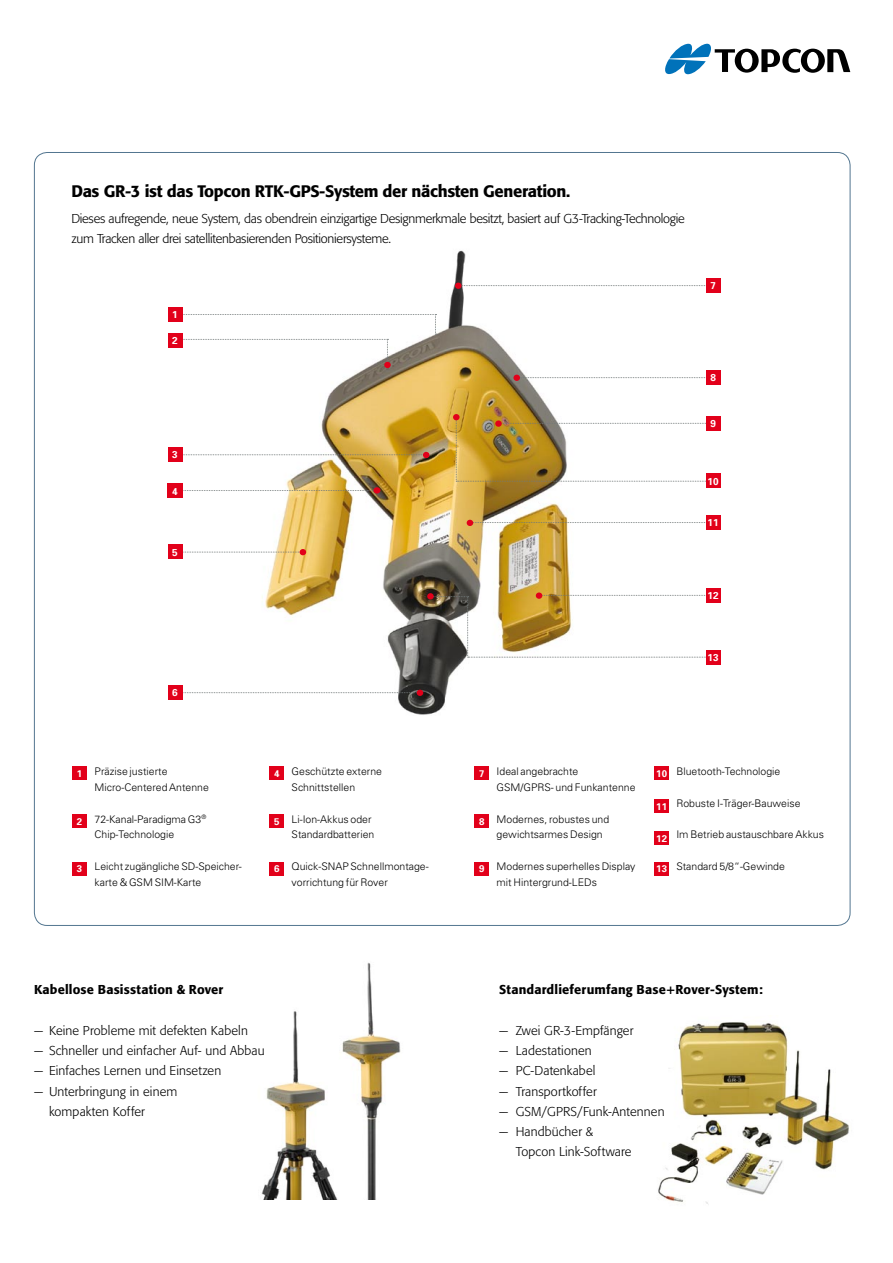
<style>
.page{position:relative;width:893px;height:1263px;background:#fff}
.page>*{position:absolute;margin:0;border:0;box-sizing:border-box;transform-origin:0 0}
.t1{font:500 16.5px "Formata";letter-spacing:-.02em;color:#000}
.t2{font:300 12.75px/20.2px "Formata";letter-spacing:.005em;color:#000}
.t3{font:300 12.75px/20.2px "Formata";letter-spacing:-.02em;color:#000}
.t4{font:500 12.75px "Formata";letter-spacing:.015em;color:#000}
.t5{font:300 10.5px/15.8px "Univers";color:#000}
.t6{font:700 10.05px "Univers";color:#fff}
.t7{font:700 9.75px "Univers";color:#fff}
</style>
<div class="page">
<img style="left:261px;top:962px;width:140px;height:237px">
<img style="left:658px;top:1022px;width:191px;height:183px">
<img style="left:262px;top:250px;width:406px;height:465px">
<svg style="left:665px;top:44px;width:185px;height:30px"></svg>
<svg style="left:183px;top:490px;width:190px;height:1px"></svg>
<svg style="left:462px;top:285px;width:244px;height:1px"></svg>
<svg style="left:520px;top:377px;width:186px;height:1px"></svg>
<svg style="left:182px;top:452px;width:247px;height:6px"></svg>
<div style="left:373px;top:487px;width:7px;height:6px;background:#e2001a;border-radius:50%"></div>
<svg style="left:182px;top:549px;width:124px;height:6px"></svg>
<div style="left:384px;top:362px;width:7px;height:6px;background:#d70a21;border-radius:50%"></div>
<svg style="left:182px;top:690px;width:241px;height:6px"></svg>
<div style="left:455px;top:283px;width:7px;height:6px;background:#e2001a;border-radius:50%"></div>
<div style="left:513px;top:375px;width:7px;height:6px;background:#e2001a;border-radius:50%"></div>
<div style="left:536px;top:592px;width:6px;height:7px;background:#e2001a;border-radius:50%"></div>
<div style="left:270px;top:814px;width:14px;height:14px;background:#e2001a"></div>
<div style="left:270px;top:766px;width:14px;height:14px;background:#e2001a"></div>
<div style="left:270px;top:862px;width:14px;height:13px;background:#e2001a"></div>
<div style="left:73px;top:862px;width:14px;height:13px;background:#e2001a"></div>
<div style="left:475px;top:766px;width:14px;height:14px;background:#e2001a"></div>
<div style="left:73px;top:814px;width:14px;height:14px;background:#e2001a"></div>
<div style="left:73px;top:766px;width:14px;height:14px;background:#e2001a"></div>
<div style="left:475px;top:862px;width:14px;height:13px;background:#e2001a"></div>
<div style="left:655px;top:766px;width:14px;height:14px;background:#e2001a"></div>
<div style="left:475px;top:814px;width:14px;height:14px;background:#e2001a"></div>
<div style="left:655px;top:799px;width:14px;height:14px;background:#e2001a"></div>
<div style="left:655px;top:831px;width:14px;height:14px;background:#e2001a"></div>
<div style="left:655px;top:862px;width:14px;height:13px;background:#e2001a"></div>
<svg style="left:175px;top:314px;width:261px;height:53px"></svg>
<div style="left:168px;top:447px;width:14px;height:14px;background:#e2001a"></div>
<div style="left:168px;top:483px;width:15px;height:14px;background:#e2001a"></div>
<div style="left:168px;top:545px;width:14px;height:14px;background:#e2001a"></div>
<div style="left:168px;top:333px;width:14px;height:14px;background:#e2001a"></div>
<div style="left:168px;top:685px;width:14px;height:14px;background:#e2001a"></div>
<div style="left:168px;top:307px;width:14px;height:14px;background:#e2001a"></div>
<svg style="left:456px;top:417px;width:259px;height:65px"></svg>
<div style="left:453px;top:414px;width:7px;height:6px;background:#e2001a;border-radius:50%"></div>
<svg style="left:431px;top:595px;width:285px;height:63px"></svg>
<div style="left:427px;top:593px;width:7px;height:6px;background:#e2001a;border-radius:50%"></div>
<svg style="left:467px;top:520px;width:239px;height:6px"></svg>
<div style="left:706px;top:416px;width:15px;height:14px;background:#e2001a"></div>
<div style="left:706px;top:278px;width:15px;height:14px;background:#e2001a"></div>
<div style="left:706px;top:370px;width:15px;height:14px;background:#e2001a"></div>
<div style="left:706px;top:588px;width:15px;height:14px;background:#e2001a"></div>
<div style="left:706px;top:474px;width:15px;height:14px;background:#e2001a"></div>
<div style="left:706px;top:650px;width:15px;height:14px;background:#e2001a"></div>
<div style="left:706px;top:515px;width:15px;height:15px;background:#e2001a"></div>
<h1 class="t1" style="left:71px;top:181px;width:500px">Das GR-3 ist das Topcon RTK-GPS-System der nächsten Generation.</h1>
<p class="t3" style="left:71px;top:209px;width:615px">Dieses aufregende, neue System, das obendrein einzigartige Designmerkmale besitzt, basiert auf G3-Tracking-Technologie zum Tracken aller drei satellitenbasierenden Positioniersysteme.</p>
<p class="t6" style="left:172px;top:308px;width:7px">1</p>
<p class="t6" style="left:172px;top:334px;width:7px">2</p>
<p class="t6" style="left:172px;top:448px;width:7px">3</p>
<p class="t6" style="left:172px;top:485px;width:7px">4</p>
<p class="t6" style="left:172px;top:546px;width:7px">5</p>
<p class="t6" style="left:172px;top:686px;width:7px">6</p>
<p class="t6" style="left:710px;top:279px;width:7px">7</p>
<p class="t6" style="left:710px;top:371px;width:7px">8</p>
<p class="t6" style="left:710px;top:417px;width:7px">9</p>
<p class="t6" style="left:708px;top:475px;width:13px">10</p>
<p class="t6" style="left:708px;top:516px;width:13px">11</p>
<p class="t6" style="left:708px;top:589px;width:13px">12</p>
<p class="t6" style="left:708px;top:651px;width:13px">13</p>
<p class="t5" style="left:95px;top:763px;width:116px">Präzise justierte<br>Micro-Centered Antenne</p>
<p class="t5" style="left:95px;top:811px;width:113px">72-Kanal-Paradigma G3<sup>®<br></sup>Chip-Technologie</p>
<p class="t5" style="left:95px;top:858px;width:149px">Leicht zugängliche SD-Speicher&shy;karte &amp; GSM SIM-Karte</p>
<p class="t7" style="left:274px;top:767px;width:7px">4</p>
<p class="t7" style="left:77px;top:767px;width:7px">1</p>
<p class="t7" style="left:77px;top:815px;width:7px">2</p>
<p class="t7" style="left:274px;top:815px;width:7px">5</p>
<p class="t7" style="left:77px;top:862px;width:7px">3</p>
<p class="t7" style="left:274px;top:862px;width:7px">6</p>
<p class="t5" style="left:292px;top:763px;width:92px">Geschützte externe<br>Schnittstellen</p>
<p class="t5" style="left:292px;top:811px;width:84px">Li-Ion-Akkus oder<br>Standardbatterien</p>
<p class="t5" style="left:292px;top:858px;width:139px">Quick-SNAP Schnellmontage&shy;vorrichtung für Rover</p>
<p class="t7" style="left:479px;top:767px;width:7px">7</p>
<p class="t7" style="left:479px;top:815px;width:7px">8</p>
<p class="t7" style="left:479px;top:862px;width:7px">9</p>
<p class="t5" style="left:497px;top:763px;width:140px">Ideal angebrachte<br>GSM/GPRS- und Funkantenne</p>
<p class="t5" style="left:497px;top:811px;width:114px">Modernes, robustes und gewichtsarmes Design</p>
<p class="t5" style="left:497px;top:858px;width:140px">Modernes superhelles Display mit Hintergrund-LEDs</p>
<p class="t5" style="left:656px;top:763px;width:126px"><sub>10</sub> Bluetooth-Technologie</p>
<p class="t5" style="left:676px;top:795px;width:126px">Robuste I-Träger-Bauweise</p>
<p class="t5" style="left:676px;top:826px;width:149px">Im Betrieb austauschbare Akkus</p>
<p class="t5" style="left:676px;top:858px;width:110px">Standard 5/8“-Gewinde</p>
<p class="t7" style="left:656px;top:800px;width:12px">11</p>
<p class="t7" style="left:656px;top:832px;width:12px">12</p>
<p class="t7" style="left:656px;top:862px;width:12px">13</p>
<p class="t4" style="left:34px;top:982px;width:191px">Kabellose Basisstation &amp; Rover</p>
<p class="t2" style="left:34px;top:1020px;width:215px">— Keine Probleme mit defekten Kabeln</p>
<p class="t2" style="left:34px;top:1041px;width:232px">— Schneller und einfacher Auf- und Abbau</p>
<p class="t2" style="left:34px;top:1061px;width:189px">— Einfaches Lernen und Einsetzen</p>
<p class="t2" style="left:49px;top:1081px;width:130px;text-indent:-15px">— Unterbringung in einem kompakten Koffer</p>
<p class="t4" style="left:499px;top:982px;width:265px">Standardlieferumfang Base+Rover-System:</p>
<p class="t2" style="left:499px;top:1020px;width:136px">— Zwei GR-3-Empfänger</p>
<p class="t2" style="left:499px;top:1041px;width:94px">— Ladestationen</p>
<p class="t2" style="left:499px;top:1061px;width:98px">— PC-Datenkabel</p>
<p class="t2" style="left:499px;top:1081px;width:99px">— Transportkoffer</p>
<p class="t2" style="left:499px;top:1101px;width:167px">— GSM/GPRS/Funk-Antennen</p>
<p class="t2" style="left:516px;top:1122px;width:117px;text-indent:-16px">— Handbücher &amp;<br>Topcon Link-Software</p>
</div>
